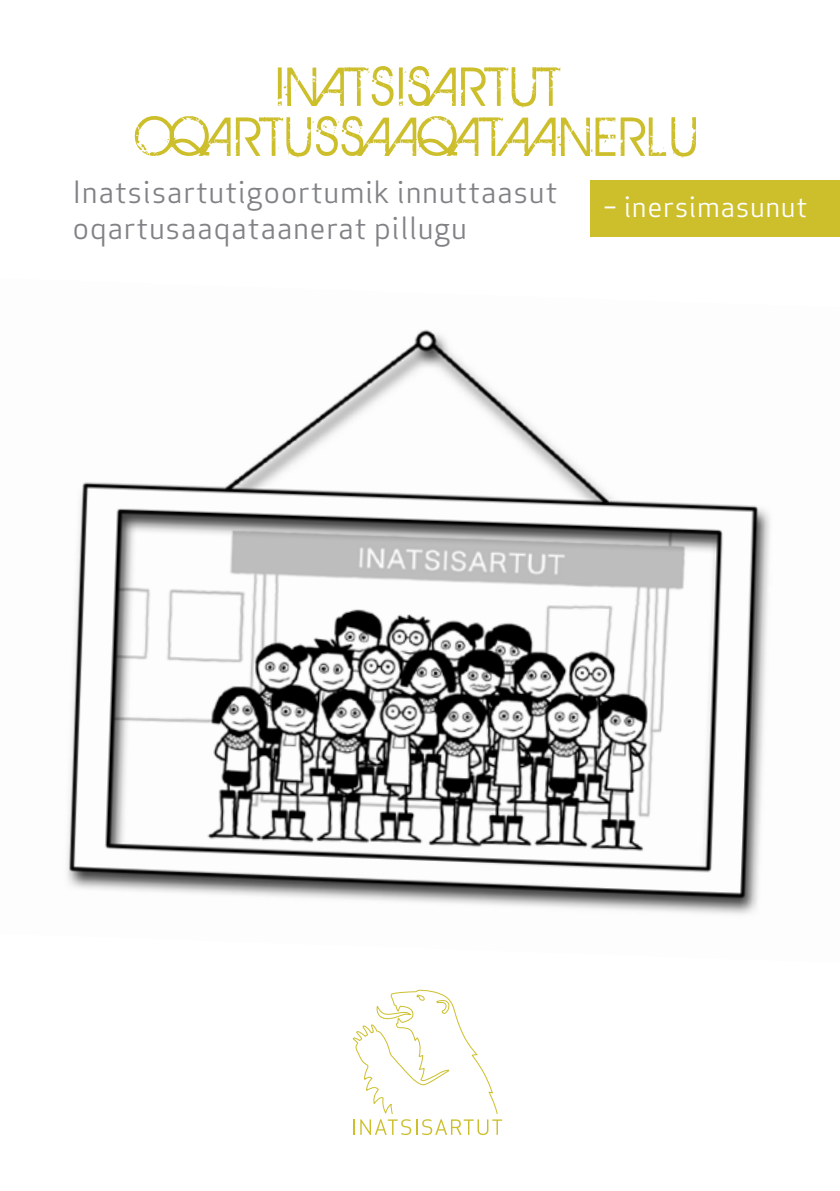
<style>
.page{position:relative;width:840px;height:1191px;background:#fff}
.page>*{position:absolute;margin:0;border:0;box-sizing:border-box;transform-origin:0 0}
.t1{font:60px/50px "BIRTHOFAHERO";letter-spacing:.06em;color:#cdbf2c;text-align:center}
.t2{font:30px/36px "Apex Sans";letter-spacing:.02em;color:#808285}
.t3{font:28px "Apex Sans";letter-spacing:.02em;color:#fff}
</style>
<div class="page">
<svg style="left:352px;top:989px;width:145px;height:124px"></svg>
<svg style="left:353px;top:1119px;width:149px;height:16px"></svg>
<div style="left:590px;top:180px;width:249px;height:57px;background:#cdbf2c"></div>
<img style="left:67px;top:329px;width:703px;height:586px">
<h1 class="t1" style="left:139px;top:60px;width:560px">INATSISARTUT<br>OQARTUSSAAQATAANERLU</h1>
<p class="t2" style="left:72px;top:171px;width:486px">Inatsisartutigoortumik innuttaasut oqartusaaqataanerat pillugu</p>
<p class="t3" style="left:602px;top:184px;width:206px">– inersimasunut</p>
</div>
